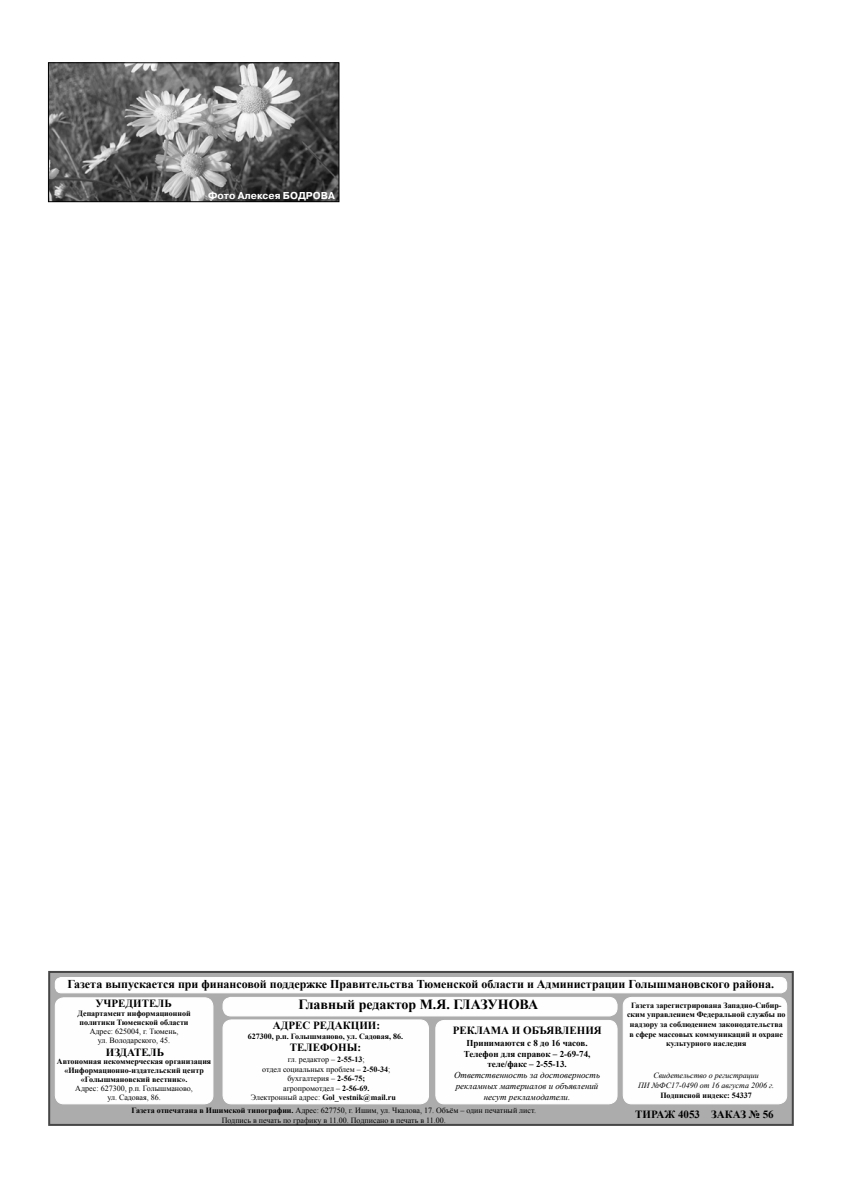
<style>
.page{position:relative;width:842px;height:1191px;background:#fff}
.page>*{position:absolute;margin:0;border:0;box-sizing:border-box;transform-origin:0 0}
.t1{font:700 14px "Times New Roman";color:#000}
.t2{font:700 12px "Times New Roman";color:#000}
.t3{font:700 11px "Times New Roman";color:#000}
.t4{font:700 10px "Pragmatica C";color:#fff}
.t5{font:italic 9px/10.8px "Times New Roman";color:#000;text-align:center}
.t6{font:700 9px/10.8px "Times New Roman";color:#000;text-align:center}
.t7{font:700 8px/9.6px "Times New Roman";color:#000;text-align:center}
.t8{font:8px/9.6px "Times New Roman";color:#000;text-align:center}
.t9{font:italic 8px/9.6px "Times New Roman";color:#000;text-align:center}
.s1{font-weight:700}
.s2{font-weight:400}
</style>
<div class="page">
<div style="left:48px;top:971px;width:746px;height:154px;background:#acacac;border:2px solid #464646"></div>
<div style="left:55px;top:977px;width:732px;height:15px;background:#fffeff;border-radius:6px"></div>
<div style="left:55px;top:977px;width:732px;height:16px;border:1px solid #fff;border-radius:6px"></div>
<div style="left:223px;top:997px;width:394px;height:19px;background:#fffeff;border-radius:8px"></div>
<div style="left:223px;top:997px;width:394px;height:19px;border:1px solid #fff;border-radius:8px"></div>
<div style="left:55px;top:997px;width:158px;height:106px;background:#fffeff;border-radius:9px"></div>
<div style="left:55px;top:997px;width:158px;height:107px;border:1px solid #fff;border-radius:9px"></div>
<div style="left:223px;top:1020px;width:205px;height:83px;background:#fffeff;border-radius:9px"></div>
<div style="left:223px;top:1019px;width:206px;height:85px;border:1px solid #fff;border-radius:9px"></div>
<div style="left:436px;top:1020px;width:181px;height:83px;background:#fffeff;border-radius:9px"></div>
<div style="left:435px;top:1020px;width:182px;height:84px;border:1px solid #fff;border-radius:9px"></div>
<div style="left:623px;top:997px;width:164px;height:106px;background:#fffeff;border-radius:9px"></div>
<div style="left:623px;top:997px;width:164px;height:107px;border:1px solid #fff;border-radius:9px"></div>
<img style="left:50px;top:65px;width:287px;height:135px">
<div style="left:48px;top:63px;width:291px;height:139px;border:1px solid #000"></div>
<p class="t4" style="left:208px;top:190px;width:128px">Фото Алексея БОДРОВА</p>
<h2 class="t2" style="left:68px;top:975px;width:708px">Газета выпускается при финансовой поддержке Правительства Тюменской области и Администрации Голышмановского района.</h2>
<h3 class="t3" style="left:95px;top:996px;width:78px">УЧРЕДИТЕЛЬ</h3>
<h3 class="t3" style="left:273px;top:1018px;width:109px">АДРЕС РЕДАКЦИИ:</h3>
<h3 class="t3" style="left:453px;top:1022px;width:151px">РЕКЛАМА И ОБЪЯВЛЕНИЯ</h3>
<h3 class="t3" style="left:106px;top:1044px;width:60px">ИЗДАТЕЛЬ</h3>
<h1 class="t1" style="left:298px;top:995px;width:241px">Главный редактор М.Я. ГЛАЗУНОВА</h1>
<p class="t7" style="left:627px;top:1000px;width:160px">Газета зарегистрирована Западно-Сибир&shy;ским управлением Федеральной службы по надзору за соблюдением законодательства в сфере массовых коммуникаций и охране культурного наследия</p>
<p class="t7" style="left:78px;top:1008px;width:115px;line-height:9px;text-align:left">Департамент информационной политики Тюменской области</p>
<p class="t8" style="left:90px;top:1026px;width:90px;line-height:9px">Адрес: 625004, г. Тюмень, ул. Володарского, 45.</p>
<p class="t7" style="left:57px;top:1056px;width:156px;line-height:9px">Автономная некоммерческая организация «Информационно-издательский центр «Голышмановский вестник».</p>
<p class="t8" style="left:75px;top:1084px;width:119px;line-height:9px">Адрес: 627300, р.п. Голышманово, ул. Садовая, 86.</p>
<p class="t7" style="left:248px;top:1031px;width:157px">627300, р.п. Голышманово, ул. Садовая, 86.</p>
<p class="t6" style="left:464px;top:1037px;width:128px">Принимаются с 8 до 16 часов.<br>Телефон для справок – 2-69-74, теле/факс – 2-55-13.</p>
<p class="t5" style="left:454px;top:1069px;width:148px">Ответственность за достоверность рекламных материалов и объявлений несут рекламодатели.</p>
<h3 class="t3" style="left:290px;top:1040px;width:73px">ТЕЛЕФОНЫ:</h3>
<p class="t8" style="left:262px;top:1054px;width:130px">гл. редактор – <span class="s1">2-55-13</span>;<br>отдел социальных проблем – <span class="s1">2-50-34</span>; бухгалтерия – <span class="s1">2-56-75; </span>агропромотдел – <span class="s1">2-56-69.</span></p>
<p class="t8" style="left:132px;top:1105px;width:406px"><span class="s1">Газета отпечатана в Ишимской типографии.</span> Адрес: 627750, г. Ишим, ул. Чкалова, 17. Объём – один печатный лист.<br>Подпись в печать по графику в 11.00. Подписано в печать в 11.00.</p>
<p class="t9" style="left:638px;top:1070px;width:137px">Свидетельство о регистрации<br>ПИ №ФС17-0490 от 16 августа 2006 г.</p>
<p class="t7" style="left:660px;top:1089px;width:93px">Подписной индекс: 54337</p>
<h3 class="t3" style="left:635px;top:1106px;width:140px">ТИРАЖ 4053 ЗАКАЗ № 56</h3>
<p class="t7" style="left:251px;top:1092px;width:146px"><span class="s2">Электронный адрес:</span> Gol_vestnik@mail.ru</p>
</div>
